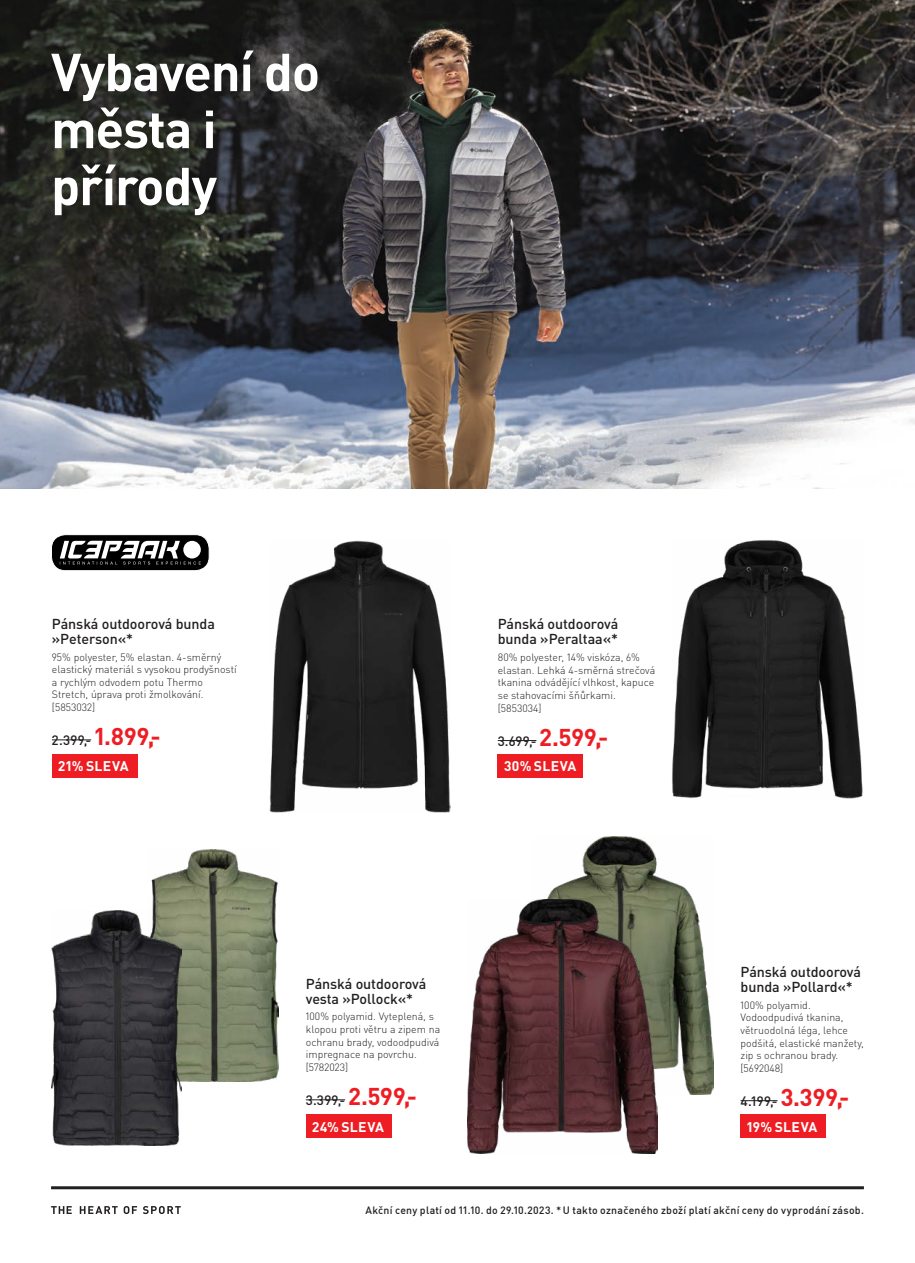
<style>
.page{position:relative;width:915px;height:1263px;background:#fff}
.page>*{position:absolute;margin:0;border:0;box-sizing:border-box;transform-origin:0 0}
.Erlebinsbereich{font:700 52.5px/57px "DIN Pro";letter-spacing:-.02em;color:#fff}
.TI_1_Produktbezeichn{font:500 14.25px/15px "DIN Pro";letter-spacing:-.005em;color:#231f20}
.t1{font:700 13.95px "DIN Pro";letter-spacing:.02em;color:#fff}
.Preis_S_faerbig{font:500 13.5px "DIN Pro";letter-spacing:.03em;color:#231f20}
.TI_2_Text{font:300 10.5px/12.6px "DIN Pro";color:#231f20}
.t2{font:500 10.5px "FFDIN Profor IIC";letter-spacing:.025em;color:#231f20}
.TI_3_Artikelnummer{font:300 10.5px "DIN Pro";color:#231f20}
.s1{font-weight:700;font-size:24px;color:#ee1d23}
</style>
<div class="page">
<img style="left:151px;top:849px;width:127px;height:233px">
<img style="left:0;top:0;width:914px;height:489px">
<svg style="left:51px;top:1206px;width:21px;height:8px"></svg>
<svg style="left:80px;top:1206px;width:38px;height:8px"></svg>
<svg style="left:124px;top:1206px;width:13px;height:8px"></svg>
<svg style="left:143px;top:1206px;width:38px;height:8px"></svg>
<hr style="left:51px;top:1186px;width:812px;height:3px;background:#231f20">
<img style="left:547px;top:837px;width:166px;height:257px">
<img style="left:52px;top:910px;width:129px;height:235px">
<img style="left:672px;top:540px;width:191px;height:259px">
<hr style="left:740px;top:1100px;width:37px;height:1px;background:#231f20">
<div style="left:740px;top:1114px;width:85px;height:24px;background:#ee1d23"></div>
<hr style="left:497px;top:740px;width:39px;height:1px;background:#231f20">
<div style="left:497px;top:754px;width:86px;height:24px;background:#ee1d23"></div>
<hr style="left:52px;top:739px;width:39px;height:1px;background:#231f20">
<div style="left:52px;top:754px;width:85px;height:24px;background:#ee1d23"></div>
<hr style="left:306px;top:1099px;width:39px;height:1px;background:#231f20">
<div style="left:306px;top:1114px;width:85px;height:24px;background:#ee1d23"></div>
<img style="left:467px;top:899px;width:190px;height:254px">
<img style="left:269px;top:541px;width:181px;height:271px">
<div style="left:51px;top:535px;width:158px;height:36px;background:#000;border-radius:14px"></div>
<div style="left:51px;top:534px;width:158px;height:37px;border:1px solid #fff;border-radius:14px"></div>
<svg style="left:60px;top:541px;width:141px;height:24px"></svg>
<p class="Erlebinsbereich" style="left:51px;top:37px;width:270px">Vybavení do města i přírody</p>
<p class="TI_1_Produktbezeichn" style="left:52px;top:614px;width:164px">Pánská outdoorová bunda »Peterson«*</p>
<p class="TI_2_Text" style="left:52px;top:649px;width:186px">95% polyester, 5% elastan. 4-směrný elastický materiál s vysokou prodyšností a rychlým odvodem potu Thermo Stretch, úprava proti žmolkování.</p>
<p class="TI_3_Artikelnummer" style="left:52px;top:699px;width:45px">[5853032]</p>
<p class="Preis_S_faerbig" style="left:52px;top:729px;width:110px">2.399,- <span class="s1">1.899,-</span></p>
<p class="t1" style="left:58px;top:755px;width:72px">21% SLEVA</p>
<p class="TI_1_Produktbezeichn" style="left:497px;top:615px;width:122px">Pánská outdoorová bunda »Peraltaa«*</p>
<p class="TI_2_Text" style="left:497px;top:650px;width:159px">80% polyester, 14% viskóza, 6% elastan. Lehká 4-směrná strečová tkanina odvádějící vlhkost, kapuce se stahovacími šňůrkami.</p>
<p class="TI_3_Artikelnummer" style="left:497px;top:700px;width:45px">[5853034]</p>
<p class="Preis_S_faerbig" style="left:497px;top:730px;width:112px">3.699,- <span class="s1">2.599,-</span></p>
<p class="t1" style="left:504px;top:755px;width:74px">30% SLEVA</p>
<p class="TI_1_Produktbezeichn" style="left:306px;top:974px;width:122px">Pánská outdoorová vesta »Pollock«*</p>
<p class="TI_2_Text" style="left:306px;top:1009px;width:136px">100% polyamid. Vyteplená, s klopou proti větru a zipem na ochranu brady, vodoodpudivá impregnace na povrchu.</p>
<p class="TI_3_Artikelnummer" style="left:306px;top:1059px;width:44px">[5782023]</p>
<p class="Preis_S_faerbig" style="left:306px;top:1089px;width:113px">3.399,- <span class="s1">2.599,-</span></p>
<p class="t1" style="left:312px;top:1115px;width:73px">24% SLEVA</p>
<p class="TI_1_Produktbezeichn" style="left:740px;top:963px;width:122px">Pánská outdoorová bunda »Pollard«*</p>
<p class="TI_2_Text" style="left:740px;top:998px;width:125px">100% polyamid.<br>Vodoodpudivá tkanina, větruodolná léga, lehce podšitá, elastické manžety, zip s ochranou brady.</p>
<p class="TI_3_Artikelnummer" style="left:740px;top:1060px;width:44px">[5692048]</p>
<p class="Preis_S_faerbig" style="left:740px;top:1090px;width:110px">4.199,- <span class="s1">3.399,-</span></p>
<p class="t1" style="left:746px;top:1115px;width:72px">19% SLEVA</p>
<p class="t2" style="left:365px;top:1202px;width:500px">Akční ceny platí od 11.10. do 29.10.2023. *U takto označeného zboží platí akční ceny do vyprodání zásob.</p>
</div>
